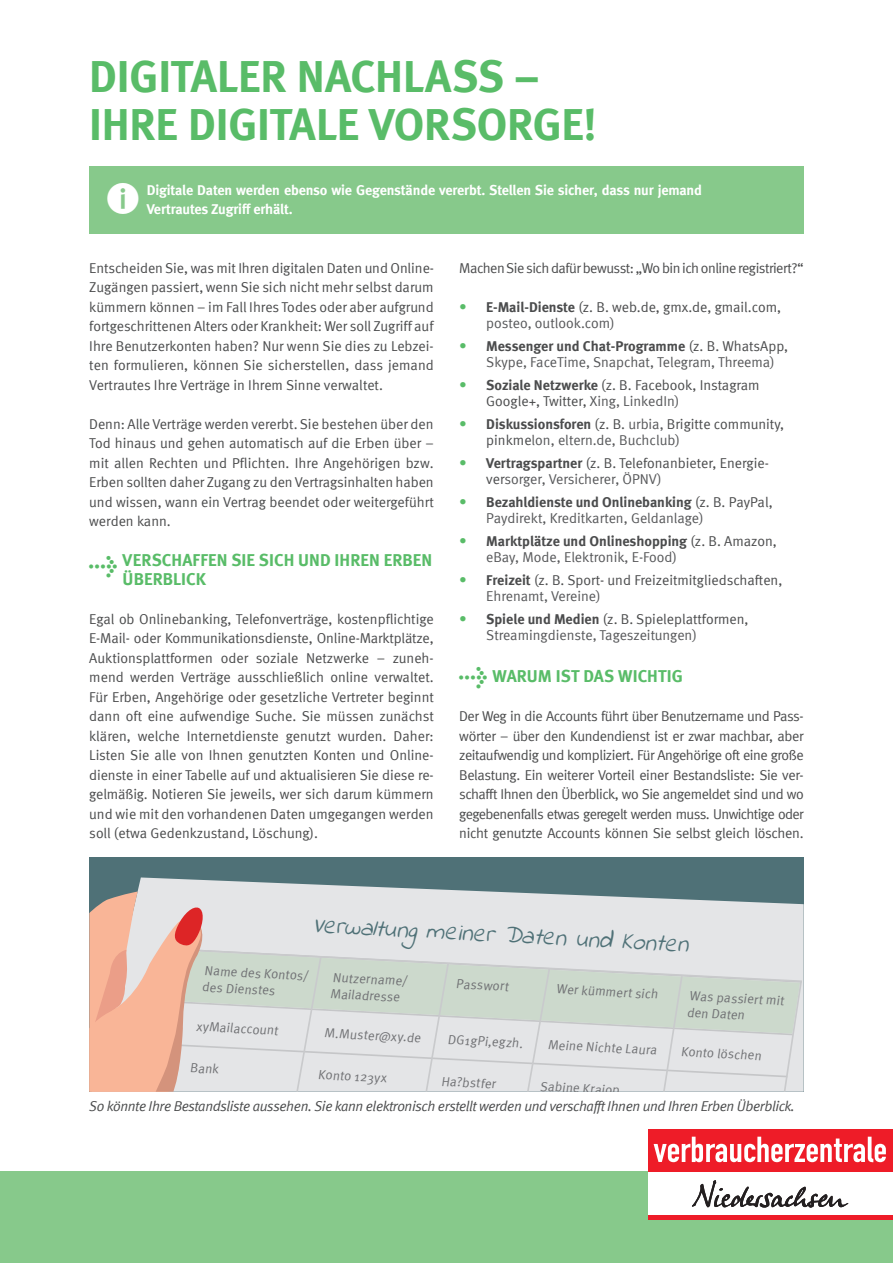
<style>
.page{position:relative;width:893px;height:1263px;background:#fff}
.page>*{position:absolute;margin:0;border:0;box-sizing:border-box;transform-origin:0 0}
.t1{font:45px/48px "Meta Bold LF";letter-spacing:-.005em;color:#59bc68}
.t2{font:italic 24.75px "Indie Flower";color:#4f7177}
.t3{font:700 17.25px/19.5px "Meta";letter-spacing:.005em;color:#59bc68}
.t4{font:14.25px/19.5px "Meta Normal";color:#4b4c4d}
.t5{font:14.25px/16.5px "Meta Normal";color:#57585a}
.t6{font:700 14.25px "Meta";color:#4b4c4d}
.t7{font:italic 14.25px "Meta Normal";letter-spacing:-.025em;color:#4b4c4d}
.t8{font:700 14.25px/19.5px "Meta";letter-spacing:-.01em;color:#fff}
.t9{font:14.25px "Meta Normal";letter-spacing:-.03em;color:#4b4c4d}
.t10{font:13.2px "Meta Normal";color:#717275}
.s1{font-family:"Meta Bold Expert";font-weight:400;font-size:23.85px}
.s2{font-size:15px;color:#59bc68}
.s3{font-family:"Meta";font-weight:700}
.s4{color:#57585a}
.s5{font-family:"Meta Normal";font-weight:400;font-size:15px;color:#59bc68}
.s6{font-family:"Meta Normal";font-weight:400}
.s7{font-family:"Meta";font-weight:700;color:#4b4c4d}
.s8{color:#4b4c4d}
</style>
<div class="page">
<div style="left:0;top:1172px;width:893px;height:91px;background:#87c98b"></div>
<div style="left:89px;top:166px;width:715px;height:68px;background:#87c98b"></div>
<div style="left:89px;top:858px;width:715px;height:234px;background:#4f7177"></div>
<svg style="left:137px;top:877px;width:667px;height:215px"></svg>
<svg style="left:89px;top:891px;width:713px;height:201px;background:#e1cfc8"></svg>
<svg style="left:198px;top:949px;width:605px;height:143px;background:#d9dfdb"></svg>
<hr style="left:891px;top:1129px;width:2px;height:43px;background:#ee1c28">
<hr style="left:892px;top:1172px;width:1px;height:43px;background:#fff">
<div style="left:648px;top:1129px;width:244px;height:43px;background:#ee1c28"></div>
<svg style="left:654px;top:1137px;width:232px;height:25px"></svg>
<div style="left:648px;top:1172px;width:244px;height:43px;background:#fff"></div>
<hr style="left:648px;top:1215px;width:244px;height:4px;background:#ee1c28">
<svg style="left:692px;top:1180px;width:156px;height:27px"></svg>
<h1 class="t1" style="left:89px;top:52px;width:509px">DIGITALER NACHLASS –<br>IHRE DIGITALE VORSORGE!</h1>
<p class="t8" style="left:147px;top:180px;width:557px">Digitale Daten werden ebenso wie Gegenstände vererbt. Stellen Sie sicher, dass nur jemand<br>Vertrautes Zugriff erhält.</p>
<p class="t4" style="left:89px;top:258px;width:346px;text-align:justify">Entscheiden Sie, was mit Ihren digitalen Daten und Online-Zugängen passiert, wenn Sie sich nicht mehr selbst darum kümmern können – im Fall Ihres Todes oder aber aufgrund fortgeschrittenen Alters oder Krankheit: Wer soll Zugriff auf Ihre Benutzerkonten haben? Nur wenn Sie dies zu Lebzei&shy;ten formulieren, können Sie sicherstellen, dass jemand Vertrautes Ihre Verträge in Ihrem Sinne verwaltet.</p>
<p class="t4" style="left:89px;top:414px;width:346px;text-align:justify">Denn: Alle Verträge werden vererbt. Sie bestehen über den Tod hinaus und gehen automatisch auf die Erben über – mit allen Rechten und Pflichten. Ihre Angehörigen bzw.<br>Erben sollten daher Zugang zu den Vertragsinhalten haben und wissen, wann ein Vertrag beendet oder weitergeführt werden kann.</p>
<p class="t3" style="left:123px;top:550px;width:311px;text-indent:-34px"><span class="s1">l</span> VERSCHAFFEN SIE SICH UND IHREN ERBEN<br>ÜBERBLICK</p>
<p class="t4" style="left:89px;top:609px;width:346px;text-align:justify">Egal ob Onlinebanking, Telefonverträge, kostenpflichtige E-Mail- oder Kommunikationsdienste, Online-Marktplätze, Auktionsplattformen oder soziale Netzwerke – zuneh&shy;mend werden Verträge ausschließlich online verwaltet.<br>Für Erben, Angehörige oder gesetzliche Vertreter beginnt dann oft eine aufwendige Suche. Sie müssen zunächst klären, welche Internetdienste genutzt wurden. Daher:<br>Listen Sie alle von Ihnen genutzten Konten und Online&shy;dienste in einer Tabelle auf und aktualisieren Sie diese re&shy;gelmäßig. Notieren Sie jeweils, wer sich darum kümmern und wie mit den vorhandenen Daten umgegangen werden soll (etwa Gedenkzustand, Löschung).</p>
<p class="t9" style="left:459px;top:259px;width:346px">Machen Sie sich dafür bewusst: „Wo bin ich online registriert?“</p>
<p class="t4" style="left:486px;top:298px;width:296px;line-height:16.5px;text-indent:-27px"><span class="s2">•</span> <span class="s3">E-Mail-Dienste</span> (z. B. web.de, gmx.de, gmail.com, <span class="s4">posteo, outlook.com)</span></p>
<p class="t6" style="left:459px;top:337px;width:330px"><span class="s5">•</span> Messenger und Chat-Programme <span class="s6">(z. B. WhatsApp,</span></p>
<p class="t5" style="left:486px;top:354px;width:290px">Skype, FaceTime, Snapchat, Telegram, Threema)</p>
<p class="t4" style="left:486px;top:376px;width:275px;line-height:16.5px;text-indent:-27px"><span class="s2">•</span> <span class="s3">Soziale Netzwerke</span> (z. B. Facebook, Instagram<br>Google+, Twitter, <span class="s4">Xing, LinkedIn)</span></p>
<p class="t4" style="left:486px;top:415px;width:300px;line-height:16.5px;text-indent:-27px"><span class="s2">•</span> <span class="s3">Diskussionsforen</span> (z. B. <span class="s4">urbia,</span> Brigitte community, pinkme<span class="s4">lon, eltern.de, Buchclub)</span></p>
<p class="t4" style="left:486px;top:454px;width:284px;line-height:16.5px;text-indent:-27px"><span class="s2">•</span> <span class="s3">Vertragspartner</span> (z. B. Telefonanbieter, Energie&shy;ver<span class="s4">sorger, Versicherer, ÖPNV)</span></p>
<p class="t6" style="left:459px;top:493px;width:315px"><span class="s5">•</span> Bezahldienste und Onlinebanking <span class="s6">(z. B. PayPal,</span></p>
<p class="t5" style="left:486px;top:510px;width:219px">Paydirekt, Kreditkarten, Geldanlage)</p>
<p class="t6" style="left:459px;top:532px;width:319px"><span class="s5">•</span> Marktplätze und Onlineshopping <span class="s6">(z. B. Amazon,</span></p>
<p class="t5" style="left:486px;top:549px;width:192px">eBay, Mode, Elektronik, E-Food)</p>
<p class="t4" style="left:486px;top:571px;width:298px;line-height:16.5px;text-indent:-27px"><span class="s2">•</span> <span class="s3">Freizeit</span> (z. B. Sport- und Freizeitmitgliedschaften,<br><span class="s4">Ehrenamt, Vereine)</span></p>
<p class="t5" style="left:486px;top:610px;width:264px;text-indent:-27px"><span class="s2">•</span> <span class="s7">Spiele und Medien</span> <span class="s8">(z. B. Spieleplattformen,<br></span>Streamingdienste, Tageszeitungen)</p>
<p class="t3" style="left:459px;top:666px;width:226px"><span class="s1">l</span> WARUM IST DAS WICHTIG</p>
<p class="t4" style="left:459px;top:706px;width:346px;text-align:justify">Der Weg in die Accounts führt über Benutzername und Pass&shy;wörter – über den Kundendienst ist er zwar machbar, aber zeitaufwendig und kompliziert. Für Angehörige oft eine große Belastung. Ein weiterer Vorteil einer Bestandsliste: Sie ver&shy;schafft Ihnen den Überblick, wo Sie angemeldet sind und wo gegebenenfalls etwas geregelt werden muss. Unwichtige oder nicht genutzte Accounts können Sie selbst gleich löschen.</p>
<h2 class="t2" style="left:313px;top:908px;width:378px;rotate:3deg">Verwaltung meiner Daten und Konten</h2>
<p class="t10" style="left:205px;top:963px;width:106px;rotate:3deg">Name des Kontos/</p>
<p class="t10" style="left:333px;top:969px;width:77px;rotate:3deg">Nutzername/</p>
<p class="t10" style="left:456px;top:976px;width:54px;rotate:3deg">Passwort</p>
<p class="t10" style="left:557px;top:981px;width:103px;rotate:3deg">Wer kümmert sich</p>
<p class="t10" style="left:690px;top:988px;width:96px;rotate:3deg">Was passiert mit</p>
<p class="t10" style="left:203px;top:979px;width:75px;rotate:3deg">des Dienstes</p>
<p class="t10" style="left:331px;top:986px;width:71px;rotate:3deg">Mailadresse</p>
<p class="t10" style="left:687px;top:1004px;width:59px;rotate:3deg">den Daten</p>
<p class="t10" style="left:197px;top:1018px;width:84px;rotate:3deg">xyMailaccount</p>
<p class="t10" style="left:325px;top:1025px;width:98px;rotate:3deg">M.Muster@xy.de</p>
<p class="t10" style="left:448px;top:1031px;width:77px;rotate:3deg">DG1gPi,egzh.</p>
<p class="t10" style="left:548px;top:1037px;width:111px;rotate:3deg">Meine Nichte Laura</p>
<p class="t10" style="left:681px;top:1044px;width:82px;rotate:3deg">Konto löschen</p>
<p class="t10" style="left:190px;top:1060px;width:30px;rotate:3deg">Bank</p>
<p class="t10" style="left:319px;top:1067px;width:70px;rotate:3deg">Konto 123yx</p>
<p class="t10" style="left:442px;top:1073px;width:56px;rotate:3deg">Ha?bstfer</p>
<p class="t10" style="left:540px;top:1078px;width:81px;rotate:3deg">Sabine Kraiop</p>
<p class="t7" style="left:89px;top:1098px;width:707px">So könnte Ihre Bestandsliste aussehen. Sie kann elektronisch erstellt werden und verschafft Ihnen und Ihren Erben Überblick.</p>
</div>
